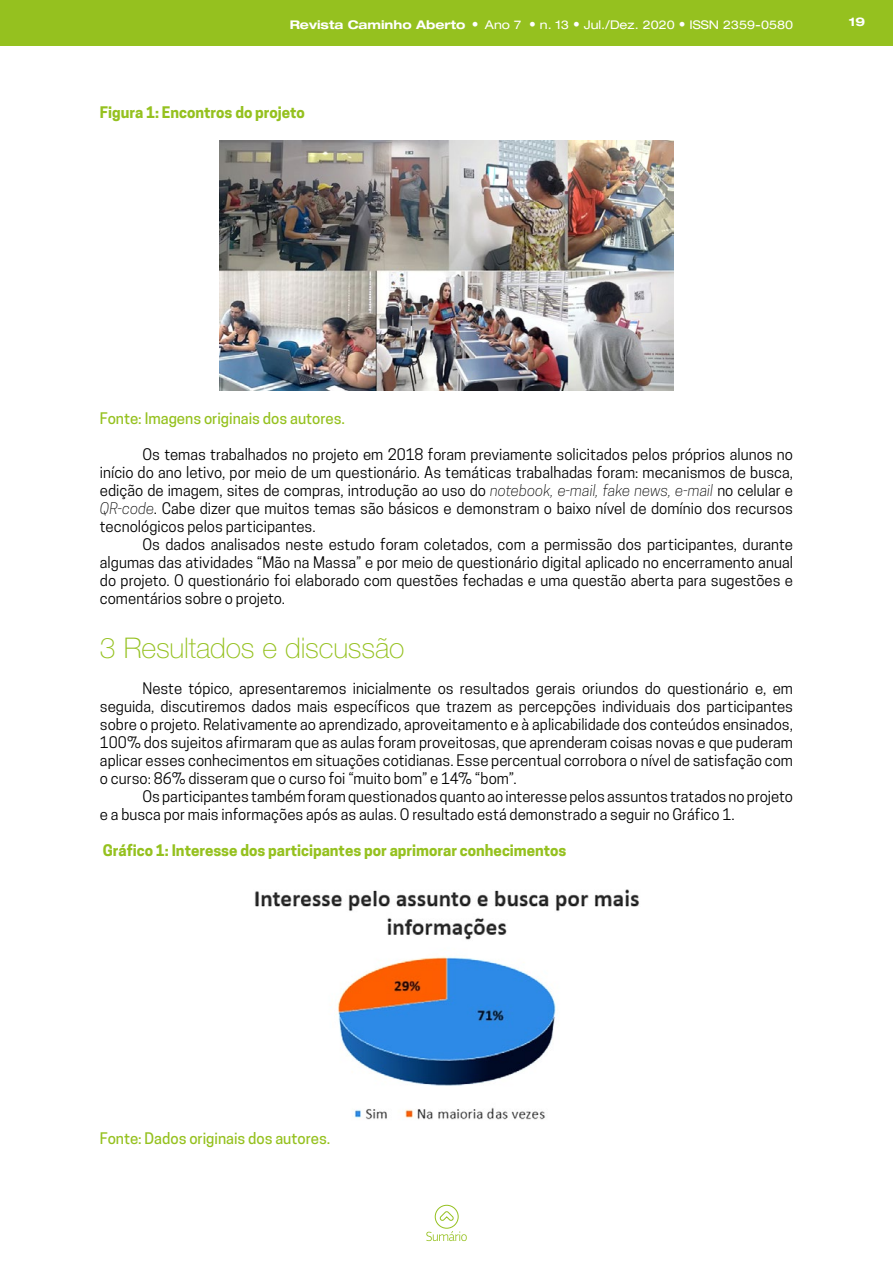
<style>
.page{position:relative;width:893px;height:1263px;background:#fff}
.page>*{position:absolute;margin:0;border:0;box-sizing:border-box;transform-origin:0 0}
.t1{font:100 28.5px "Helvetica Neue LT Pro";letter-spacing:-.005em;color:#95c11f}
.t2{font:15px/18px "Cooper Hewitt";color:#000;text-align:justify}
.t3{font:700 15px "Cooper Hewitt";color:#95c11f}
.t4{font:500 15px "Cooper Hewitt";color:#95c11f}
.t5{font:expanded 12px "Helvetica Neue LT Pro";color:#fff}
.t6{font:700 expanded 12px "Helvetica Neue LT Pro";color:#fff}
.s1{font-weight:700}
.s2{font-stretch:condensed;font-size:13.5px}
.s3{font-weight:300;font-style:italic}
</style>
<div class="page">
<div style="left:0;top:0;width:893px;height:46px;background:#95c11f"></div>
<svg style="left:426px;top:1204px;width:41px;height:37px"></svg>
<img style="left:219px;top:140px;width:455px;height:251px">
<img style="left:254px;top:889px;width:386px;height:231px">
<p class="t5" style="left:290px;top:17px;width:505px"><span class="s1">Revista Caminho Aberto</span> <span class="s2">•</span> Ano 7 <span class="s2">•</span> n. 13 <span class="s2">•</span> Jul./Dez. 2020 <span class="s2">•</span> ISSN 2359-0580</p>
<p class="t6" style="left:849px;top:14px;width:18px">19</p>
<p class="t3" style="left:100px;top:103px;width:206px">Figura 1: Encontros do projeto</p>
<p class="t4" style="left:100px;top:409px;width:247px">Fonte: Imagens originais dos autores.</p>
<p class="t2" style="left:100px;top:445px;width:695px;text-indent:43px">Os temas trabalhados no projeto em 2018 foram previamente solicitados pelos próprios alunos no início do ano letivo, por meio de um questionário. As temáticas trabalhadas foram: mecanismos de busca, edição de imagem, sites de compras, introdução ao uso do <span class="s3">notebook, e-mail, fake news, e-mail</span> no celular e <span class="s3">QR-code</span>. Cabe dizer que muitos temas são básicos e demonstram o baixo nível de domínio dos recursos tecnológicos pelos participantes.</p>
<p class="t2" style="left:100px;top:535px;width:695px;text-indent:43px">Os dados analisados neste estudo foram coletados, com a permissão dos participantes, durante algumas das atividades “Mão na Massa” e por meio de questionário digital aplicado no encerramento anual do projeto. O questionário foi elaborado com questões fechadas e uma questão aberta para sugestões e comentários sobre o projeto.</p>
<h1 class="t1" style="left:100px;top:632px;width:306px">3 Resultados e discussão</h1>
<p class="t2" style="left:100px;top:679px;width:695px;text-indent:43px">Neste tópico, apresentaremos inicialmente os resultados gerais oriundos do questionário e, em seguida, discutiremos dados mais específicos que trazem as percepções individuais dos participantes sobre o projeto. Relativamente ao aprendizado, aproveitamento e à aplicabilidade dos conteúdos ensinados, 100% dos sujeitos afirmaram que as aulas foram proveitosas, que aprenderam coisas novas e que puderam aplicar esses conhecimentos em situações cotidianas. Esse percentual corrobora o nível de satisfação com o curso: 86% disseram que o curso foi “muito bom” e 14% “bom”.</p>
<p class="t2" style="left:100px;top:787px;width:695px;text-indent:43px">Os participantes também foram questionados quanto ao interesse pelos assuntos tratados no projeto e a busca por mais informações após as aulas. O resultado está demonstrado a seguir no Gráfico 1.</p>
<p class="t3" style="left:103px;top:841px;width:465px">Gráfico 1: Interesse dos participantes por aprimorar conhecimentos</p>
<p class="t4" style="left:100px;top:1129px;width:232px">Fonte: Dados originais dos autores.</p>
</div>
